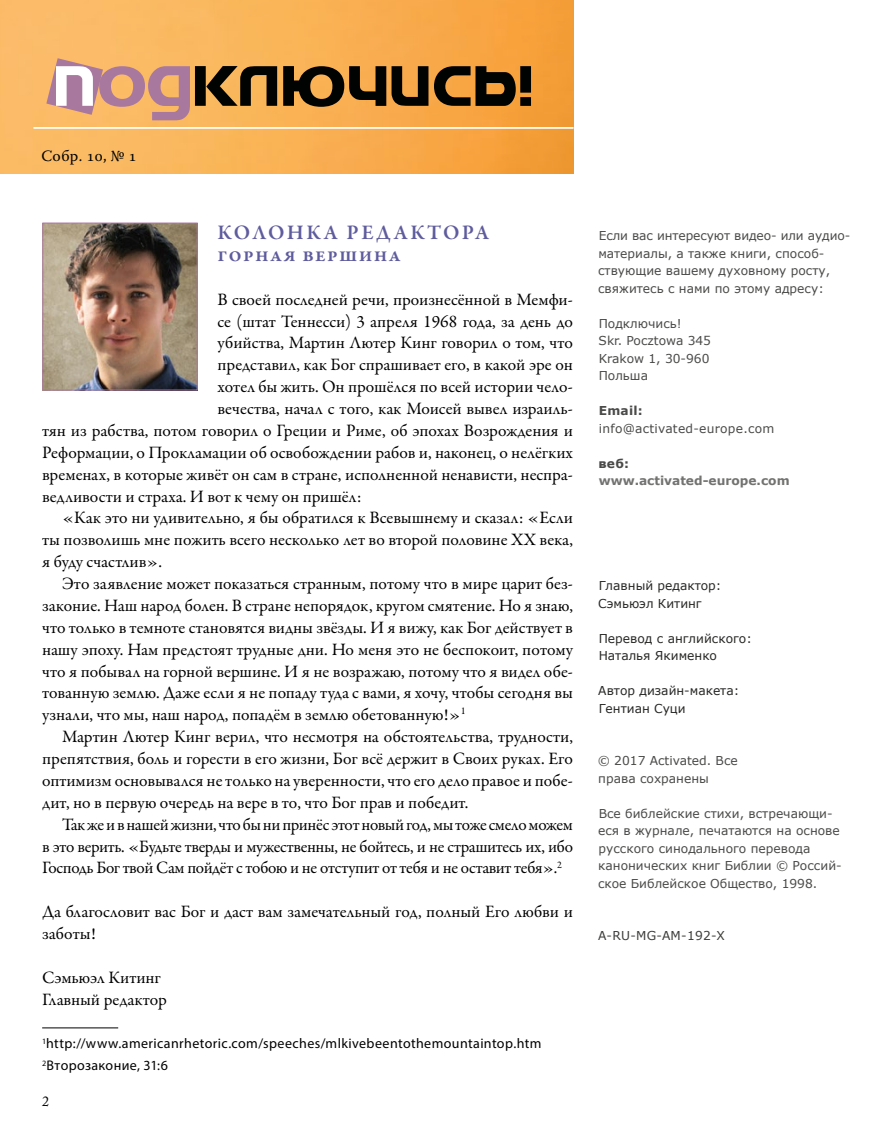
<style>
.page{position:relative;width:893px;height:1141px;background:#fff}
.page>*{position:absolute;margin:0;border:0;box-sizing:border-box;transform-origin:0 0}
.t1{font:600 21px/21.9px "Garamond Premr Pro";letter-spacing:.08em;color:#5f5c9e}
.t2{font:17.5px/21.9px "Garamond Premr Pro";letter-spacing:-.005em;color:#000}
.t3{font:17.5px "Garamond Premr Pro";letter-spacing:-.025em;color:#000}
.t4{font:15.75px "Warnock Pro";letter-spacing:.02em;color:#010202}
.t5{font:14px/21.9px "Myriad Pro";letter-spacing:.03em;color:#000}
.t6{font:14px "Adobe Caslon Pro";color:#000}
.t7{font:12.25px/17.5px "Verdana";color:#4a4a49}
.t8{font:12.25px/17.5px "Verdana";color:#282827}
.t9{font:12.25px "Verdana";letter-spacing:.02em;color:#4a4a49}
.t10{font:700 12.25px "Verdana";color:#727271}
.t11{font:12.25px "Verdana";letter-spacing:.02em;color:#3c3c3b}
.t12{font:700 12.25px "Verdana";letter-spacing:.02em;color:#4a4a49}
</style>
<div class="page">
<img style="left:0;top:0;width:573px;height:173px">
<img style="left:44px;top:225px;width:152px;height:163px">
<div style="left:42px;top:223px;width:156px;height:167px;border:1px solid #aa789f"></div>
<hr style="left:33px;top:127px;width:540px;height:2px;background:#fff">
<hr style="left:42px;top:1027px;width:76px;height:1px;background:#000">
<svg style="left:46px;top:58px;width:485px;height:62px;background:#af7f4e"></svg>
<p class="t4" style="left:41px;top:146px;width:97px">Собр. 10, № 1</p>
<p class="t1" style="left:217px;top:222px;width:273px">КОЛОНКА РЕДАКТОРА горная вершина</p>
<p class="t2" style="left:217px;top:289px;width:357px">В своей последней речи, произнесённой в Мемфи-</p>
<p class="t2" style="left:217px;top:311px;width:357px">се (штат Теннесси) 3 апреля 1968 года, за день до</p>
<p class="t2" style="left:217px;top:332px;width:357px">убийства, Мартин Лютер Кинг говорил о том, что</p>
<p class="t2" style="left:217px;top:354px;width:357px">представил, как Бог спрашивает его, в какой эре он</p>
<p class="t2" style="left:217px;top:376px;width:357px">хотел бы жить. Он прошёлся по всей истории чело-</p>
<p class="t2" style="left:217px;top:398px;width:357px">вечества, начал с того, как Моисей вывел израиль-</p>
<p class="t2" style="left:42px;top:420px;width:532px">тян из рабства, потом говорил о Греции и Риме, об эпохах Возрождения и</p>
<p class="t2" style="left:42px;top:442px;width:532px">Реформации, о Прокламации об освобождении рабов и, наконец, о нелёгких</p>
<p class="t2" style="left:42px;top:464px;width:532px">временах, в которые живёт он сам в стране, исполненной ненависти, неспра-</p>
<p class="t2" style="left:42px;top:486px;width:321px">ведливости и страха. И вот к чему он пришёл:</p>
<p class="t2" style="left:62px;top:507px;width:512px">«Как это ни удивительно, я бы обратился к Всевышнему и сказал: «Если</p>
<p class="t2" style="left:42px;top:529px;width:532px">ты позволишь мне пожить всего несколько лет во второй половине ХХ века,</p>
<p class="t2" style="left:42px;top:551px;width:121px">я буду счастлив».</p>
<p class="t2" style="left:62px;top:573px;width:512px">Это заявление может показаться странным, потому что в мире царит без-</p>
<p class="t2" style="left:42px;top:595px;width:532px">законие. Наш народ болен. В стране непорядок, кругом смятение. Но я знаю,</p>
<p class="t2" style="left:42px;top:617px;width:532px">что только в темноте становятся видны звёзды. И я вижу, как Бог действует в</p>
<p class="t2" style="left:42px;top:639px;width:532px">нашу эпоху. Нам предстоят трудные дни. Но меня это не беспокоит, потому</p>
<p class="t2" style="left:42px;top:661px;width:532px">что я побывал на горной вершине. И я не возражаю, потому что я видел обе-</p>
<p class="t2" style="left:42px;top:682px;width:532px">тованную землю. Даже если я не попаду туда с вами, я хочу, чтобы сегодня вы</p>
<p class="t2" style="left:42px;top:704px;width:425px">узнали, что мы, наш народ, попадём в землю обетованную!»<sup>1</sup></p>
<p class="t2" style="left:62px;top:726px;width:512px">Мартин Лютер Кинг верил, что несмотря на обстоятельства, трудности,</p>
<p class="t2" style="left:42px;top:748px;width:532px">препятствия, боль и горести в его жизни, Бог всё держит в Своих руках. Его</p>
<p class="t2" style="left:42px;top:770px;width:532px">оптимизм основывался не только на уверенности, что его дело правое и побе-</p>
<p class="t2" style="left:42px;top:792px;width:428px">дит, но в первую очередь на вере в то, что Бог прав и победит.</p>
<p class="t3" style="left:62px;top:814px;width:512px">Так же и в нашей жизни, что бы ни принёс этот новый год, мы тоже смело можем</p>
<p class="t2" style="left:42px;top:836px;width:532px">в это верить. «Будьте тверды и мужественны, не бойтесь, и не страшитесь их, ибо</p>
<p class="t2" style="left:42px;top:857px;width:521px">Господь Бог твой Сам пойдёт с тобою и не отступит от тебя и не оставит тебя».<sup>2</sup></p>
<p class="t2" style="left:42px;top:901px;width:532px">Да благословит вас Бог и даст вам замечательный год, полный Его любви и заботы!</p>
<p class="t2" style="left:42px;top:967px;width:126px">Сэмьюэл Китинг<br>Главный редактор</p>
<p class="t5" style="left:42px;top:1033px;width:501px"><sup>1</sup>http://www.americanrhetoric.com/speeches/mlkivebeentothemountaintop.htm<br><sup>2</sup>Второзаконие, 31:6</p>
<p class="t6" style="left:42px;top:1093px;width:8px">2</p>
<p class="t7" style="left:598px;top:227px;width:254px">Если вас интересуют видео- или аудио&shy;материалы, а также книги, способ&shy;ствующие вашему духовному росту, свяжитесь с нами по этому адресу:</p>
<p class="t7" style="left:599px;top:314px;width:114px">Подключись!<br>Skr. Pocztowa 345<br>Krakow 1, 30-960<br>Польша</p>
<p class="t12" style="left:599px;top:402px;width:46px">Email:</p>
<p class="t9" style="left:599px;top:420px;width:177px">info@activated-europe.com</p>
<p class="t12" style="left:598px;top:454px;width:32px">веб:</p>
<p class="t10" style="left:599px;top:472px;width:192px">www.activated-europe.com</p>
<p class="t8" style="left:598px;top:577px;width:125px">Главный редактор:<br>Сэмьюэл Китинг</p>
<p class="t8" style="left:599px;top:629px;width:155px">Перевод с английского:<br>Наталья Якименко</p>
<p class="t8" style="left:598px;top:682px;width:143px">Автор дизайн-макета:<br>Гентиан Суци</p>
<p class="t7" style="left:598px;top:752px;width:142px">© 2017 Activated. Все права сохранены</p>
<p class="t7" style="left:598px;top:804px;width:245px">Все библейские стихи, встречающи&shy;еся в журнале, печатаются на основе русского синодального перевода канонических книг Библии © Россий&shy;ское Библейское Общество, 1998.</p>
<p class="t11" style="left:598px;top:927px;width:128px">A-RU-MG-AM-192-X</p>
</div>
